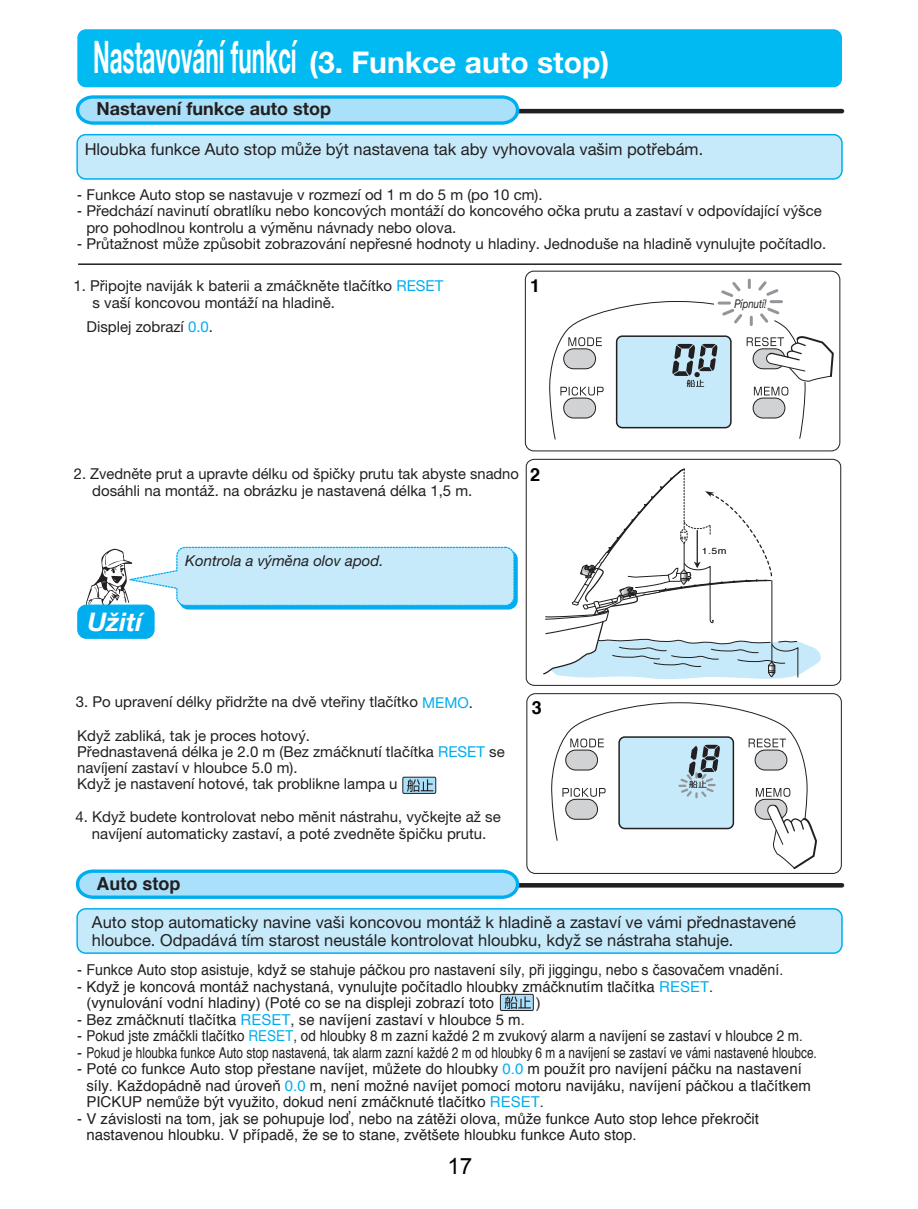
<style>
.page{position:relative;width:918px;height:1209px;background:#fff}
.page>*{position:absolute;margin:0;border:0;box-sizing:border-box;transform-origin:0 0}
.t1{font:700 30px "Helvetica Neue LT Pro";color:#fff}
.t2{font:italic 700 25.5px "Helvetica Neue";color:#fff}
.t3{font:22.5px "Arial";color:#000}
.t4{font:700 18px "Helvetica Neue LT Pro";color:#231f20}
.t5{font:700 18px "Helvetica";color:#231f20}
.t6{font:700 18px "Helvetica";color:#000}
.t7{font:16.5px/18px "Helvetica Neue LT Pro";color:#231f20}
.t8{font:15px/16.5px "Helvetica";color:#231f20}
.t9{font:15px/16.2px "Helvetica Neue LT Pro";color:#231f20}
.t10{font:italic 15px "Helvetica Neue LT Pro";color:#231f20}
.t11{font:italic 12px "Helvetica Neue LT Pro";color:#231f20;scale:.8 1}
.t12{font:8.85px "Helvetica";color:#000;scale:1.18 1}
.s1{font-size:45px}
.s2{font-family:"Helvetica"}
.s3{color:#00aeef}
</style>
<div class="page">
<div style="left:77px;top:29px;width:765px;height:58px;background:#00baf1"></div>
<svg style="left:526px;top:459px;width:315px;height:226px"></svg>
<svg style="left:542px;top:468px;width:281px;height:212px"></svg>
<svg style="left:78px;top:263px;width:764px;height:2px;background:#595656"></svg>
<svg style="left:526px;top:693px;width:316px;height:9px"></svg>
<svg style="left:525px;top:271px;width:315px;height:180px"></svg>
<svg style="left:75px;top:95px;width:770px;height:28px"></svg>
<svg style="left:76px;top:133px;width:767px;height:46px;background:#bce7f9"></svg>
<svg style="left:77px;top:546px;width:441px;height:92px"></svg>
<svg style="left:76px;top:908px;width:767px;height:45px;background:#bce6f9"></svg>
<svg style="left:500px;top:993px;width:34px;height:17px"></svg>
<svg style="left:75px;top:702px;width:770px;height:195px"></svg>
<svg style="left:549px;top:277px;width:286px;height:162px"></svg>
<h1 class="t1" style="left:93px;top:43px;width:518px"><span class="s1">Nastavování funkcí</span> (3. Funkce auto stop)</h1>
<p class="t4" style="left:96px;top:97px;width:236px">Nastavení funkce auto stop</p>
<p class="t7" style="left:85px;top:140px;width:620px">Hloubka funkce Auto stop může být nastavena tak aby vyhovovala vašim potřebám.</p>
<p class="t9" style="left:77px;top:186px;width:467px"><span class="s2">-</span> Funkce Auto stop se nastavuje v rozmezí od 1 m do 5 m (po 10 cm).</p>
<p class="t9" style="left:86px;top:202px;width:737px;text-indent:-9px"><span class="s2">-</span> Předchází navinutí obratlíku nebo koncových montáží do koncového očka prutu a zastaví v odpovídající výšce pro pohodlnou kontrolu a výměnu návnady nebo olova.</p>
<p class="t9" style="left:77px;top:235px;width:750px"><span class="s2">-</span> Průtažnost může způsobit zobrazování nepřesné hodnoty u hladiny. Jednoduše na hladině vynulujte počítadlo.</p>
<p class="t9" style="left:93px;top:277px;width:352px;line-height:16.6px;text-indent:-19px">1. Připojte naviják k baterii a zmáčkněte tlačítko <span class="s3">RESET </span>s vaší koncovou montáží na hladině.</p>
<p class="t9" style="left:87px;top:318px;width:128px">Displej zobrazí <span class="s3">0.0</span>.</p>
<p class="t6" style="left:530px;top:269px;width:12px">1</p>
<p class="t9" style="left:92px;top:465px;width:428px;text-indent:-18px">2. Zvedněte prut a upravte délku od špičky prutu tak abyste snadno dosáhli na montáž. na obrázku je nastavená délka 1,5 m.</p>
<p class="t6" style="left:530px;top:458px;width:12px">2</p>
<h2 class="t2" style="left:88px;top:602px;width:56px">Užití</h2>
<p class="t10" style="left:185px;top:551px;width:200px">Kontrola a výměna olov apod.</p>
<p class="t9" style="left:76px;top:693px;width:399px">3. Po upravení délky přidržte na dvě vteřiny tlačítko <span class="s3">MEMO</span>.</p>
<p class="t9" style="left:77px;top:726px;width:429px">Když zabliká, tak je proces hotový.<br>Přednastavená délka je 2.0 m (Bez zmáčknutí tlačítka <span class="s3">RESET</span> se navíjení zastaví v hloubce 5.0 m).<br>Když je nastavení hotové, tak problikne lampa u</p>
<p class="t9" style="left:75px;top:808px;width:427px;line-height:16.8px;text-align:center">4. Když budete kontrolovat nebo měnit nástrahu, vyčkejte až se navíjení automaticky zastaví, a poté zvedněte špičku prutu.</p>
<p class="t6" style="left:532px;top:691px;width:12px">3</p>
<p class="t11" style="left:734px;top:296px;width:42px">Pípnutí!</p>
<p class="t12" style="left:702px;top:543px;width:23px">1.5m</p>
<p class="t5" style="left:96px;top:867px;width:85px">Auto stop</p>
<p class="t7" style="left:92px;top:912px;width:706px">Auto stop automaticky navine vaši koncovou montáž k hladině a zastaví ve vámi přednastavené hloubce. Odpadává tím starost neustále kontrolovat hloubku, když se nástraha stahuje.</p>
<p class="t8" style="left:77px;top:961px;width:708px">- Funkce Auto stop asistuje, když se stahuje páčkou pro nastavení síly, při jiggingu, nebo s časovačem vnadění.</p>
<p class="t8" style="left:86px;top:977px;width:628px;text-indent:-9px">- Když je koncová montáž nachystaná, vynulujte počítadlo hloubky zmáčknutím tlačítka <span class="s3">RESET</span>. (vynulování vodní hladiny) (Poté co se na displeji zobrazí toto</p>
<p class="t8" style="left:536px;top:994px;width:6px">)</p>
<p class="t8" style="left:77px;top:1010px;width:449px">- Bez zmáčknutí tlačítka <span class="s3">RESET</span>, se navíjení zastaví v hloubce 5 m.</p>
<p class="t8" style="left:77px;top:1027px;width:727px">- Pokud jste zmáčkli tlačítko <span class="s3">RESET</span>, od hloubky 8 m zazní každé 2 m zvukový alarm a navíjení se zastaví v hloubce 2 m.</p>
<p class="t8" style="left:77px;top:1043px;width:741px">- Pokud je hloubka funkce Auto stop nastavená, tak alarm zazní každé 2 m od hloubky 6 m a navíjení se zastaví ve vámi nastavené hloubce.</p>
<p class="t8" style="left:86px;top:1060px;width:726px;text-indent:-9px">- Poté co funkce Auto stop přestane navíjet, můžete do hloubky <span class="s3">0.0</span> m použít pro navíjení páčku na nastavení síly. Každopádně nad úroveň <span class="s3">0.0</span> m, není možné navíjet pomocí motoru navijáku, navíjení páčkou a tlačítkem<br>PICKUP nemůže být využito, dokud není zmáčknuté tlačítko <span class="s3">RESET</span>.</p>
<p class="t8" style="left:86px;top:1109px;width:674px;text-indent:-9px">- V závislosti na tom, jak se pohupuje loď, nebo na zátěži olova, může funkce Auto stop lehce překročit nastavenou hloubku. V případě, že se to stane, zvětšete hloubku funkce Auto stop.</p>
<h3 class="t3" style="left:447px;top:1151px;width:27px">17</h3>
</div>
